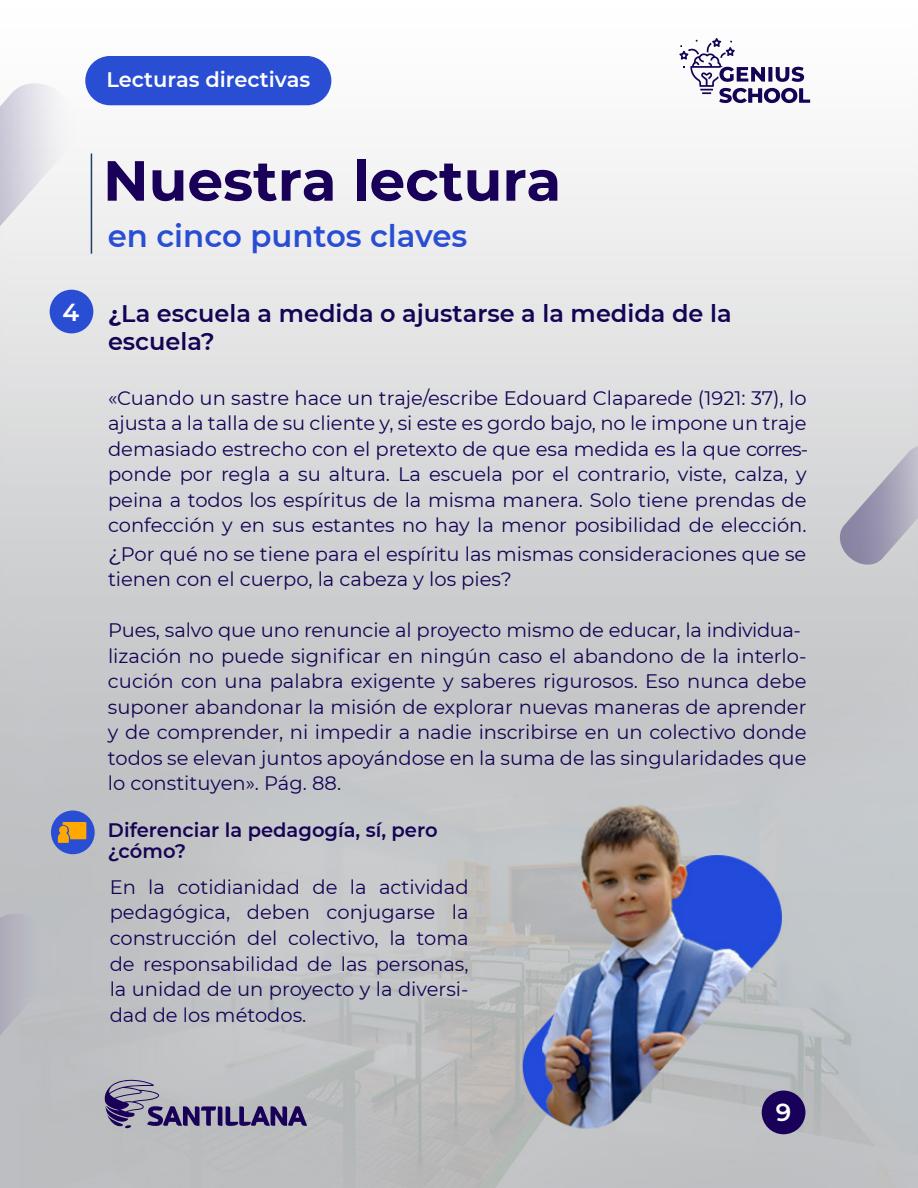
<style>
.page{position:relative;width:918px;height:1188px;background:#fff}
.page>*{position:absolute;margin:0;border:0;box-sizing:border-box;transform-origin:0 0}
.t1{font:700 56.55px "Montserrat";color:#190058}
.t2{font:600 30.75px "Montserrat";color:#294dd3}
.t3{font:600 24.6px "Montserrat";color:#fff}
.t4{font:600 24px/28.8px "Montserrat";color:#150354}
.t5{font:600 21px "Montserrat";color:#fff}
.t6{font:19.5px/25.5px "Montserrat";color:#150354;text-align:justify}
.t7{font:600 19.5px/21px "Montserrat";color:#150354}
.s1{font-weight:700;font-size:22.5px}
.s2{font-size:22.5px}
</style>
<div class="page">
<img style="left:0;top:56px;width:918px;height:1132px">
<svg style="left:0;top:83px;width:78px;height:187px"></svg>
<svg style="left:840px;top:445px;width:78px;height:120px;background:#b9b7c4"></svg>
<svg style="left:0;top:913px;width:60px;height:141px;background:#b8b9bf"></svg>
<div style="left:762px;top:1091px;width:43px;height:43px;background:#190058;border-radius:50%"></div>
<svg style="left:104px;top:1080px;width:203px;height:50px;background:#9691a7"></svg>
<div style="left:85px;top:56px;width:246px;height:49px;background:#294dd3;border-radius:25px"></div>
<svg style="left:679px;top:38px;width:131px;height:66px"></svg>
<hr style="left:91px;top:154px;width:1px;height:100px;background:#1f4065">
<div style="left:50px;top:290px;width:43px;height:43px;background:#294dd3;border-radius:50%"></div>
<div style="left:51px;top:811px;width:44px;height:43px;background:#294dd3;border-radius:50%"></div>
<svg style="left:58px;top:822px;width:28px;height:21px"></svg>
<p class="t5" style="left:106px;top:64px;width:205px">Lecturas directivas</p>
<p class="t3" style="left:62px;top:295px;width:18px">4</p>
<h1 class="t1" style="left:103px;top:140px;width:460px">Nuestra lectura</h1>
<h2 class="t2" style="left:108px;top:214px;width:361px">en cinco puntos claves</h2>
<p class="t4" style="left:108px;top:298px;width:625px"><span class="s1">¿</span>La escuela a medida o ajustarse a la medida de la escuela?</p>
<p class="t6" style="left:108px;top:384px;width:702px">«Cuando un sastre hace un traje/escribe Edouard Claparede (1921: 37), lo ajusta a la talla de su cliente y, si este es gordo bajo, no le impone un traje demasiado estrecho con el pretexto de que esa medida es la que corres&shy;ponde por regla a su altura. La escuela por el contrario, viste, calza, y peina a todos los espíritus de la misma manera. Solo tiene prendas de confección y en sus estantes no hay la menor posibilidad de elección.</p>
<p class="t6" style="left:108px;top:540px;width:700px"><span class="s2">¿</span>Por qué no se tiene para el espíritu las mismas consideraciones que se tienen con el cuerpo, la cabeza y los pies?</p>
<p class="t6" style="left:108px;top:617px;width:700px;text-align:left">Pues, salvo que uno renuncie al proyecto mismo de educar, la individua&shy;lización no puede significar en ningún caso el abandono de la interlo&shy;cución con una palabra exigente y saberes rigurosos. Eso nunca debe suponer abandonar la misión de explorar nuevas maneras de aprender y de comprender, ni impedir a nadie inscribirse en un colectivo donde todos se elevan juntos apoyándose en la suma de las singularidades que lo constituyen». Pág. 88.</p>
<p class="t7" style="left:108px;top:819px;width:331px">Diferenciar la pedagogía, sí, pero ¿cómo?</p>
<p class="t6" style="left:110px;top:873px;width:360px">En la cotidianidad de la actividad pedagógica, deben conjugarse la construcción del colectivo, la toma de responsabilidad de las personas, la unidad de un proyecto y la diversi&shy;dad de los métodos.</p>
<p class="t3" style="left:776px;top:1095px;width:17px">9</p>
</div>
